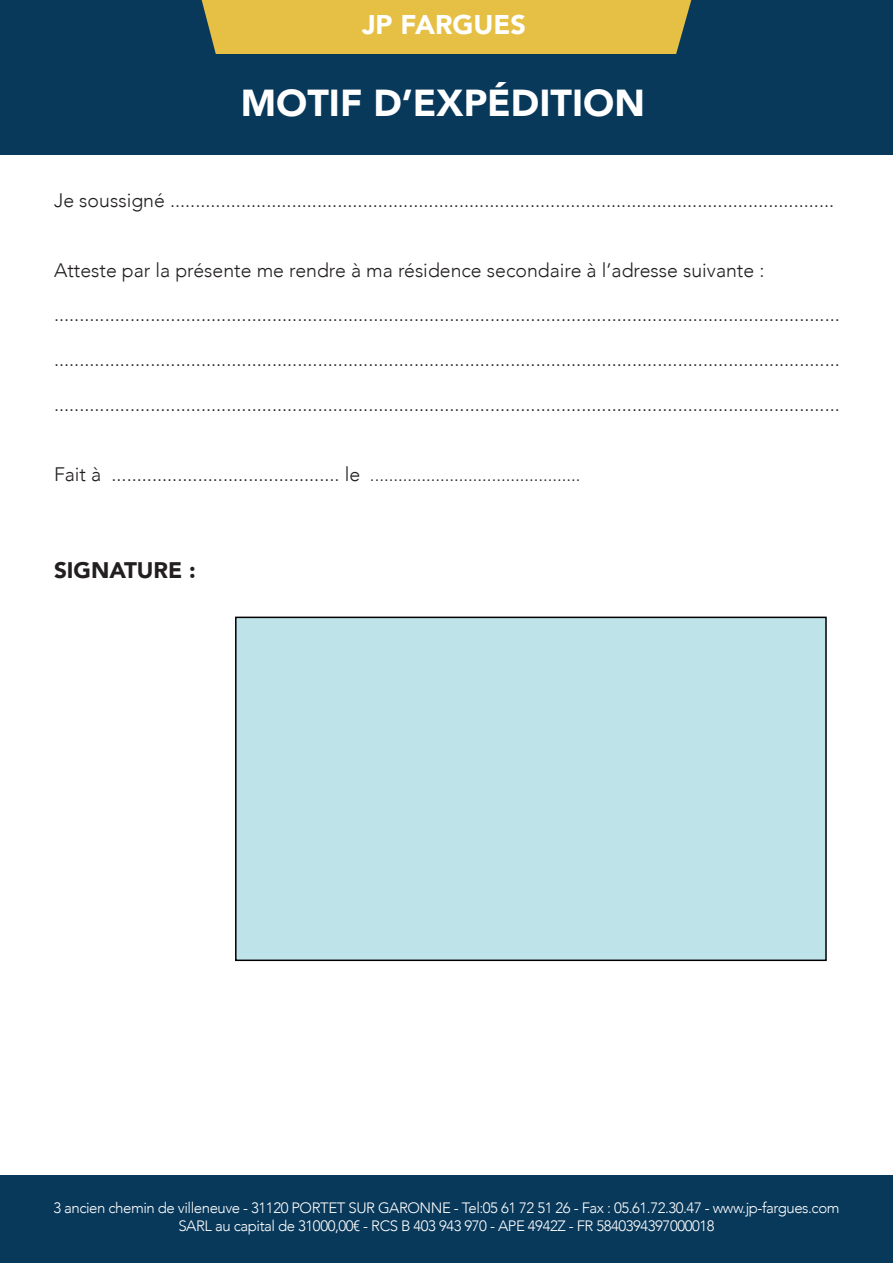
<style>
.page{position:relative;width:893px;height:1263px;background:#fff}
.page>*{position:absolute;margin:0;border:0;box-sizing:border-box;transform-origin:0 0}
.t1{font:900 37.5px "Avenir";color:#fff}
.t2{font:900 27px "Avenir";color:#fff}
.t3{font:900 22.5px "Avenir";color:#231f20}
.t4{font:300 19.5px "Avenir";color:#231f20}
.t5{font:300 15px/18px "Avenir";letter-spacing:-.03em;color:#fff;text-align:center}
.s1{font-size:18px}
</style>
<div class="page">
<div style="left:0;top:0;width:893px;height:154px;background:#08385a"></div>
<div style="left:0;top:1175px;width:893px;height:88px;background:#08385a"></div>
<div style="left:202px;top:0;width:489px;height:54px;background:#e5c045"></div>
<div style="left:235px;top:617px;width:592px;height:344px;background:#bee4ea;border:2px solid #000001"></div>
<h2 class="t2" style="left:362px;top:2px;width:166px">JP FARGUES</h2>
<h1 class="t1" style="left:241px;top:71px;width:406px">MOTIF D’EXPÉDITION</h1>
<p class="t4" style="left:54px;top:188px;width:782px">Je soussigné ...................................................................................................................................</p>
<p class="t4" style="left:54px;top:259px;width:712px">Atteste par la présente me rendre à ma résidence secondaire à l’adresse suivante :</p>
<p class="t4" style="left:54px;top:303px;width:787px">...........................................................................................................................................................</p>
<p class="t4" style="left:54px;top:348px;width:787px">...........................................................................................................................................................</p>
<p class="t4" style="left:54px;top:392px;width:787px">...........................................................................................................................................................</p>
<p class="t4" style="left:54px;top:463px;width:528px">Fait à ............................................. le <span class="s1">.............................................</span></p>
<p class="t3" style="left:54px;top:551px;width:143px">SIGNATURE :</p>
<p class="t5" style="left:53px;top:1199px;width:788px">3 ancien chemin de villeneuve - 31120 PORTET SUR GARONNE - Tel:05 61 72 51 26 - Fax : 05.61.72.30.47 - www.jp-fargues.com<br>SARL au capital de 31000,00€ - RCS B 403 943 970 - APE 4942Z - FR 5840394397000018</p>
</div>
